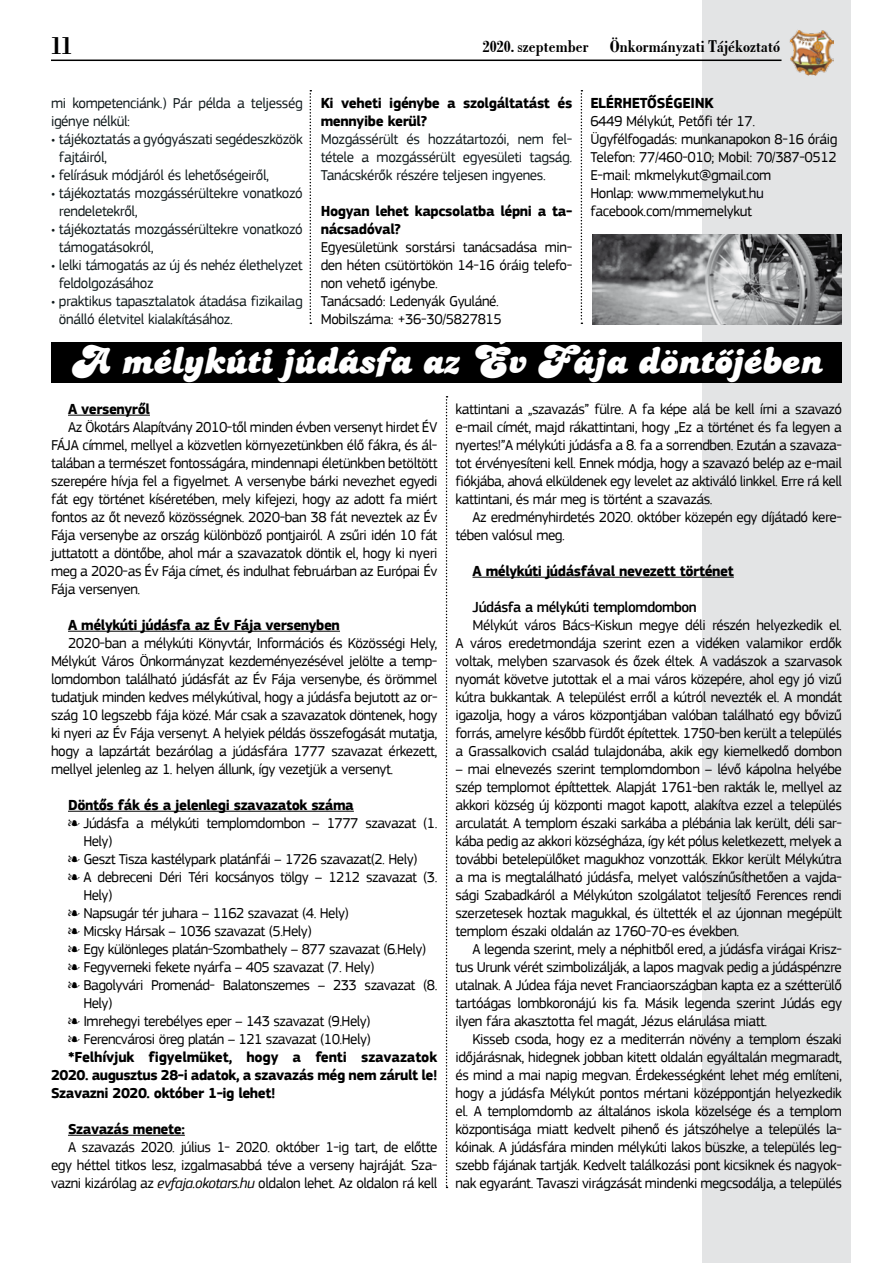
<style>
.page{position:relative;width:893px;height:1263px;background:#fff}
.page>*{position:absolute;margin:0;border:0;box-sizing:border-box;transform-origin:0 0}
.t1{font:42px "Candice PFL";color:#fff}
.t2{font:700 condensed 27px "H Bodoni";color:#000}
.t3{font:700 condensed 18px "H Bodoni";color:#000}
.t4{font:15px/18px "PF Square Sans Pro";letter-spacing:-.03em;color:#000;text-align:justify}
.t5{font:15px/18px "PF Square Sans Pro";letter-spacing:-.025em;color:#10191b}
.t6{font:700 15px/18px "PF Square Sans Pro";letter-spacing:-.03em;color:#000}
.t7{font:700 15px "PF Square Sans Pro";letter-spacing:-.01em;color:#000}
.t8{font:500 15px "PF Square Sans Pro";letter-spacing:-.03em;color:#000}
.s1{color:#00000a}
.s2{font-family:"Dixieland Normal"}
.s3{font-style:italic}
</style>
<div class="page">
<div style="left:702px;top:0;width:148px;height:1263px;background:#e3e4e5"></div>
<hr style="left:51px;top:60px;width:730px;height:1px;background:#000">
<img style="left:789px;top:30px;width:45px;height:45px">
<div style="left:51px;top:342px;width:791px;height:40px;background:#000"></div>
<hr style="left:68px;top:415px;width:82px;height:1px;background:#000">
<hr style="left:68px;top:631px;width:272px;height:1px;background:#000">
<hr style="left:68px;top:811px;width:286px;height:1px;background:#000">
<hr style="left:68px;top:1135px;width:117px;height:1px;background:#000">
<hr style="left:472px;top:577px;width:262px;height:1px;background:#000">
<svg style="left:446px;top:396px;width:1px;height:792px"></svg>
<svg style="left:310px;top:90px;width:1px;height:234px"></svg>
<svg style="left:581px;top:90px;width:1px;height:234px"></svg>
<img style="left:592px;top:234px;width:250px;height:90px">
<h2 class="t2" style="left:51px;top:31px;width:23px">11</h2>
<p class="t3" style="left:483px;top:37px;width:299px">2020. szeptember Önkormányzati Tájékoztató</p>
<p class="t5" style="left:51px;top:94px;width:253px">mi kompetenciánk.) Pár példa a teljesség igénye nélkül:</p>
<p class="t5" style="left:59px;top:130px;width:245px;text-indent:-8px">• tájékoztatás a gyógyászati segédeszközök fajtáiról,</p>
<p class="t5" style="left:51px;top:166px;width:220px">• felírásuk módjáról és lehetőségeiről,</p>
<p class="t5" style="left:59px;top:184px;width:245px;text-indent:-8px">• tájékoztatás mozgássérültekre vonatkozó rendeletekről,</p>
<p class="t5" style="left:59px;top:220px;width:245px;text-indent:-8px">• tájékoztatás mozgássérültekre vonatkozó támogatásokról,</p>
<p class="t5" style="left:59px;top:256px;width:245px;text-indent:-8px">• lelki támogatás az új és nehéz élethelyzet feldolgozásához</p>
<p class="t5" style="left:59px;top:292px;width:245px;text-indent:-8px">• praktikus tapasztalatok átadása fizikailag önálló életvitel kialakításához.</p>
<p class="t6" style="left:321px;top:95px;width:253px">Ki veheti igénybe a szolgáltatást és mennyibe kerül?</p>
<p class="t5" style="left:321px;top:130px;width:253px;text-align:justify">Mozgássérült és hozzátartozói, nem fel&shy;tétele a mozgássérült egyesületi tagság.<br>Tanácskérők részére teljesen ingyenes.</p>
<p class="t6" style="left:321px;top:203px;width:253px">Hogyan lehet kapcsolatba lépni a ta&shy;nácsadóval?</p>
<p class="t4" style="left:321px;top:238px;width:253px;text-align:left">Egyesületünk sorstársi tanácsadása min&shy;den héten csütörtökön 14-16 óráig telefo&shy;non vehető igénybe.<br>Tanácsadó: Ledenyák Gyuláné.<br>Mobilszáma: +36-30/5827815</p>
<p class="t6" style="left:590px;top:95px;width:125px">ELÉRHETŐSÉGEINK</p>
<p class="t4" style="left:590px;top:112px;width:249px;text-align:left">6449 Mélykút, Petőfi tér 17.<br>Ügyfélfogadás: munkanapokon 8-16 óráig Telefon: 77/460-010; Mobil: 70/387-0512<br>E-mail: mkmelykut@gmail.com<br>Honlap: <span class="s1">www.mmemelykut.hu </span>facebook.com/mmemelykut</p>
<h1 class="t1" style="left:71px;top:336px;width:753px">A mélykúti júdásfa az Év Fája döntőjében</h1>
<p class="t6" style="left:68px;top:401px;width:83px">A versenyről</p>
<p class="t4" style="left:51px;top:418px;width:388px;text-indent:17px">Az Ökotárs Alapítvány 2010-től minden évben versenyt hirdet ÉV FÁJA címmel, mellyel a közvetlen környezetünkben élő fákra, és ál&shy;talában a természet fontosságára, mindennapi életünkben betöltött szerepére hívja fel a figyelmet. A versenybe bárki nevezhet egyedi fát egy történet kíséretében, mely kifejezi, hogy az adott fa miért fontos az őt nevező közösségnek. 2020-ban 38 fát neveztek az Év Fája versenybe az ország különböző pontjairól. A zsűri idén 10 fát juttatott a döntőbe, ahol már a szavazatok döntik el, hogy ki nyeri meg a 2020-as Év Fája címet, és indulhat februárban az Európai Év Fája versenyen.</p>
<p class="t6" style="left:68px;top:617px;width:273px">A mélykúti júdásfa az Év Fája versenyben</p>
<p class="t4" style="left:51px;top:634px;width:388px;text-indent:17px">2020-ban a mélykúti Könyvtár, Információs és Közösségi Hely, Mélykút Város Önkormányzat kezdeményezésével jelölte a temp&shy;lomdombon található júdásfát az Év Fája versenybe, és örömmel tudatjuk minden kedves mélykútival, hogy a júdásfa bejutott az or&shy;szág 10 legszebb fája közé. Már csak a szavazatok döntenek, hogy ki nyeri az Év Fája versenyt. A helyiek példás összefogását mutatja, hogy a lapzártát bezárólag a júdásfára 1777 szavazat érkezett, mellyel jelenleg az 1. helyen állunk, így vezetjük a versenyt.</p>
<p class="t6" style="left:68px;top:797px;width:287px">Döntős fák és a jelenlegi szavazatok száma</p>
<p class="t4" style="left:68px;top:814px;width:371px"><span class="s2">§</span> Júdásfa a mélykúti templomdombon – 1777 szavazat (1.</p>
<p class="t4" style="left:83px;top:832px;width:31px">Hely)</p>
<p class="t4" style="left:68px;top:850px;width:351px"><span class="s2">§</span> Geszt Tisza kastélypark platánfái – 1726 szavazat(2. Hely)</p>
<p class="t4" style="left:68px;top:868px;width:371px"><span class="s2">§</span> A debreceni Déri Téri kocsányos tölgy – 1212 szavazat (3.</p>
<p class="t4" style="left:83px;top:886px;width:31px">Hely)</p>
<p class="t4" style="left:68px;top:904px;width:282px"><span class="s2">§</span> Napsugár tér juhara – 1162 szavazat (4. Hely)</p>
<p class="t4" style="left:68px;top:922px;width:245px"><span class="s2">§</span> Micsky Hársak – 1036 szavazat (5.Hely)</p>
<p class="t4" style="left:68px;top:940px;width:360px"><span class="s2">§</span> Egy különleges platán-Szombathely – 877 szavazat (6.Hely)</p>
<p class="t4" style="left:68px;top:958px;width:308px"><span class="s2">§</span> Fegyverneki fekete nyárfa – 405 szavazat (7. Hely)</p>
<p class="t4" style="left:68px;top:976px;width:371px"><span class="s2">§</span> Bagolyvári Promenád- Balatonszemes – 233 szavazat (8.</p>
<p class="t4" style="left:83px;top:994px;width:31px">Hely)</p>
<p class="t4" style="left:68px;top:1012px;width:304px"><span class="s2">§</span> Imrehegyi terebélyes eper – 143 szavazat (9.Hely)</p>
<p class="t4" style="left:68px;top:1030px;width:304px"><span class="s2">§</span> Ferencvárosi öreg platán – 121 szavazat (10.Hely)</p>
<p class="t7" style="left:68px;top:1048px;width:371px">*Felhívjuk figyelmüket, hogy a fenti szavazatok</p>
<p class="t6" style="left:51px;top:1067px;width:388px">2020. augusztus 28-i adatok, a szavazás még nem zárult le!</p>
<p class="t6" style="left:51px;top:1085px;width:226px">Szavazni 2020. október 1-ig lehet!</p>
<p class="t6" style="left:68px;top:1121px;width:118px">Szavazás menete:</p>
<p class="t4" style="left:51px;top:1138px;width:388px;text-indent:17px">A szavazás 2020. július 1- 2020. október 1-ig tart, de előtte egy héttel titkos lesz, izgalmasabbá téve a verseny hajráját. Sza&shy;vazni kizárólag az <span class="s3">evfaja.okotars.hu</span> oldalon lehet. Az oldalon rá kell</p>
<p class="t4" style="left:455px;top:400px;width:388px">kattintani a „szavazás” fülre. A fa képe alá be kell írni a szavazó e-mail címét, majd rákattintani, hogy „Ez a történet és fa legyen a nyertes!”A mélykúti júdásfa a 8. fa a sorrendben. Ezután a szavaza&shy;tot érvényesíteni kell. Ennek módja, hogy a szavazó belép az e-mail fiókjába, ahová elküldenek egy levelet az aktiváló linkkel. Erre rá kell kattintani, és már meg is történt a szavazás.</p>
<p class="t4" style="left:455px;top:508px;width:388px;text-indent:17px">Az eredményhirdetés 2020. október közepén egy díjátadó kere&shy;tében valósul meg.</p>
<p class="t6" style="left:472px;top:563px;width:263px">A mélykúti júdásfával nevezett történet</p>
<p class="t8" style="left:472px;top:598px;width:226px">Júdásfa a mélykúti templomdombon</p>
<p class="t4" style="left:455px;top:616px;width:388px;text-indent:17px">Mélykút város Bács-Kiskun megye déli részén helyezkedik el.<br>A város eredetmondája szerint ezen a vidéken valamikor erdők voltak, melyben szarvasok és őzek éltek. A vadászok a szarvasok nyomát követve jutottak el a mai város közepére, ahol egy jó vizű kútra bukkantak. A települést erről a kútról nevezték el. A mondát igazolja, hogy a város központjában valóban található egy bővizű forrás, amelyre később fürdőt építettek. 1750-ben került a település a Grassalkovich család tulajdonába, akik egy kiemelkedő dombon</p>
<p class="t4" style="left:455px;top:760px;width:388px">– mai elnevezés szerint templomdombon – lévő kápolna helyébe szép templomot építtettek. Alapját 1761-ben rakták le, mellyel az akkori község új központi magot kapott, alakítva ezzel a település arculatát. A templom északi sarkába a plébánia lak került, déli sar&shy;kába pedig az akkori községháza, így két pólus keletkezett, melyek a további betelepülőket magukhoz vonzották. Ekkor került Mélykútra a ma is megtalálható júdásfa, melyet valószínűsíthetően a vajda&shy;sági Szabadkáról a Mélykúton szolgálatot teljesítő Ferences rendi szerzetesek hoztak magukkal, és ültették el az újonnan megépült templom északi oldalán az 1760-70-es években.</p>
<p class="t4" style="left:455px;top:940px;width:388px;text-indent:17px">A legenda szerint, mely a néphitből ered, a júdásfa virágai Krisz&shy;tus Urunk vérét szimbolizálják, a lapos magvak pedig a júdáspénzre utalnak. A Júdea fája nevet Franciaországban kapta ez a szétterülő tartóágas lombkoronájú kis fa. Másik legenda szerint Júdás egy ilyen fára akasztotta fel magát, Jézus elárulása miatt.</p>
<p class="t4" style="left:455px;top:1030px;width:388px;text-indent:17px">Kisseb csoda, hogy ez a mediterrán növény a templom északi időjárásnak, hidegnek jobban kitett oldalán egyáltalán megmaradt, és mind a mai napig megvan. Érdekességként lehet még említeni, hogy a júdásfa Mélykút pontos mértani középpontján helyezkedik el. A templomdomb az általános iskola közelsége és a templom központisága miatt kedvelt pihenő és játszóhelye a település la&shy;kóinak. A júdásfára minden mélykúti lakos büszke, a település leg&shy;szebb fájának tartják. Kedvelt találkozási pont kicsiknek és nagyok&shy;nak egyaránt. Tavaszi virágzását mindenki megcsodálja, a település</p>
</div>
